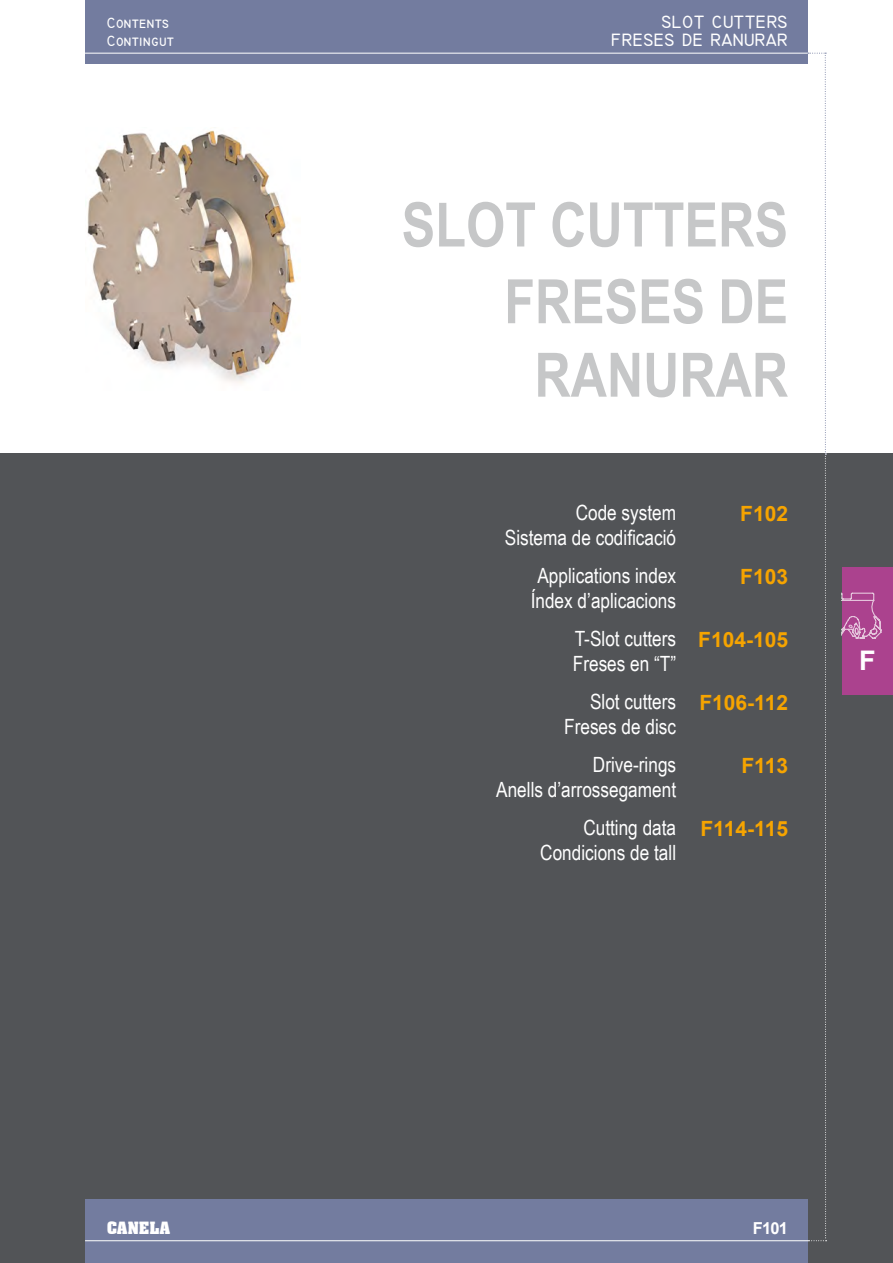
<style>
.page{position:relative;width:893px;height:1263px;background:#fff}
.page>*{position:absolute;margin:0;border:0;box-sizing:border-box;transform-origin:0 0}
.t1{font:700 61.5px "Arial Narrow";color:#c6c7c8}
.t2{font:700 61.2px/73.5px "Arial Narrow";color:#c6c7c8;text-align:center}
.t3{font:700 27px "Arial";color:#fff}
.t4{font:21px "Arial Narrow";color:#fff}
.t5{font:700 21px "Arial";color:#f6a400}
.t6{font:700 18px "Technic";color:#fff}
.t7{font:700 16.5px "Aachen BT";color:#fff}
.t8{font:700 16.5px "Arial";color:#fff}
.t9{font:700 15px "Technic";color:#fff}
</style>
<div class="page">
<div style="left:0;top:454px;width:893px;height:809px;background:#525457"></div>
<img style="left:87px;top:130px;width:208px;height:254px">
<div style="left:85px;top:0;width:723px;height:64px;background:#737c9f"></div>
<hr style="left:85px;top:53px;width:723px;height:1px;background:#fff">
<div style="left:85px;top:1199px;width:723px;height:64px;background:#737c9f"></div>
<hr style="left:85px;top:1240px;width:723px;height:1px;background:#fff">
<svg style="left:808px;top:53px;width:19px;height:1188px"></svg>
<div style="left:842px;top:568px;width:51px;height:127px;background:#ab428e"></div>
<svg style="left:842px;top:592px;width:40px;height:47px"></svg>
<p class="t9" style="left:107px;top:15px;width:64px">Contents</p>
<p class="t6" style="left:661px;top:12px;width:128px">SLOT CUTTERS</p>
<p class="t9" style="left:107px;top:33px;width:69px">Contingut</p>
<p class="t6" style="left:611px;top:30px;width:178px">FRESES DE RANURAR</p>
<h1 class="t1" style="left:402px;top:178px;width:388px">SLOT CUTTERS</h1>
<h2 class="t2" style="left:504px;top:262px;width:285px">FRESES DE<br>RANURAR</h2>
<p class="t4" style="left:576px;top:497px;width:102px">Code system</p>
<p class="t4" style="left:505px;top:522px;width:173px">Sistema de codificació</p>
<p class="t4" style="left:537px;top:560px;width:140px">Applications index</p>
<p class="t4" style="left:531px;top:585px;width:147px">Índex d’aplicacions</p>
<p class="t4" style="left:575px;top:623px;width:103px">T-Slot cutters</p>
<p class="t4" style="left:573px;top:648px;width:105px">Freses en “T”</p>
<p class="t4" style="left:590px;top:686px;width:88px">Slot cutters</p>
<p class="t4" style="left:564px;top:711px;width:113px">Freses de disc</p>
<p class="t4" style="left:593px;top:749px;width:85px">Drive-rings</p>
<p class="t4" style="left:496px;top:774px;width:181px">Anells d’arrossegament</p>
<p class="t4" style="left:583px;top:812px;width:94px">Cutting data</p>
<p class="t4" style="left:540px;top:837px;width:137px">Condicions de tall</p>
<p class="t5" style="left:740px;top:499px;width:49px">F102</p>
<p class="t5" style="left:740px;top:562px;width:49px">F103</p>
<p class="t5" style="left:698px;top:625px;width:91px">F104-105</p>
<p class="t5" style="left:699px;top:688px;width:90px">F106-112</p>
<p class="t5" style="left:741px;top:751px;width:48px">F113</p>
<p class="t5" style="left:700px;top:814px;width:89px">F114-115</p>
<p class="t3" style="left:859px;top:642px;width:18px">F</p>
<p class="t7" style="left:107px;top:1217px;width:65px">CANELA</p>
<p class="t8" style="left:753px;top:1217px;width:37px">F101</p>
</div>
